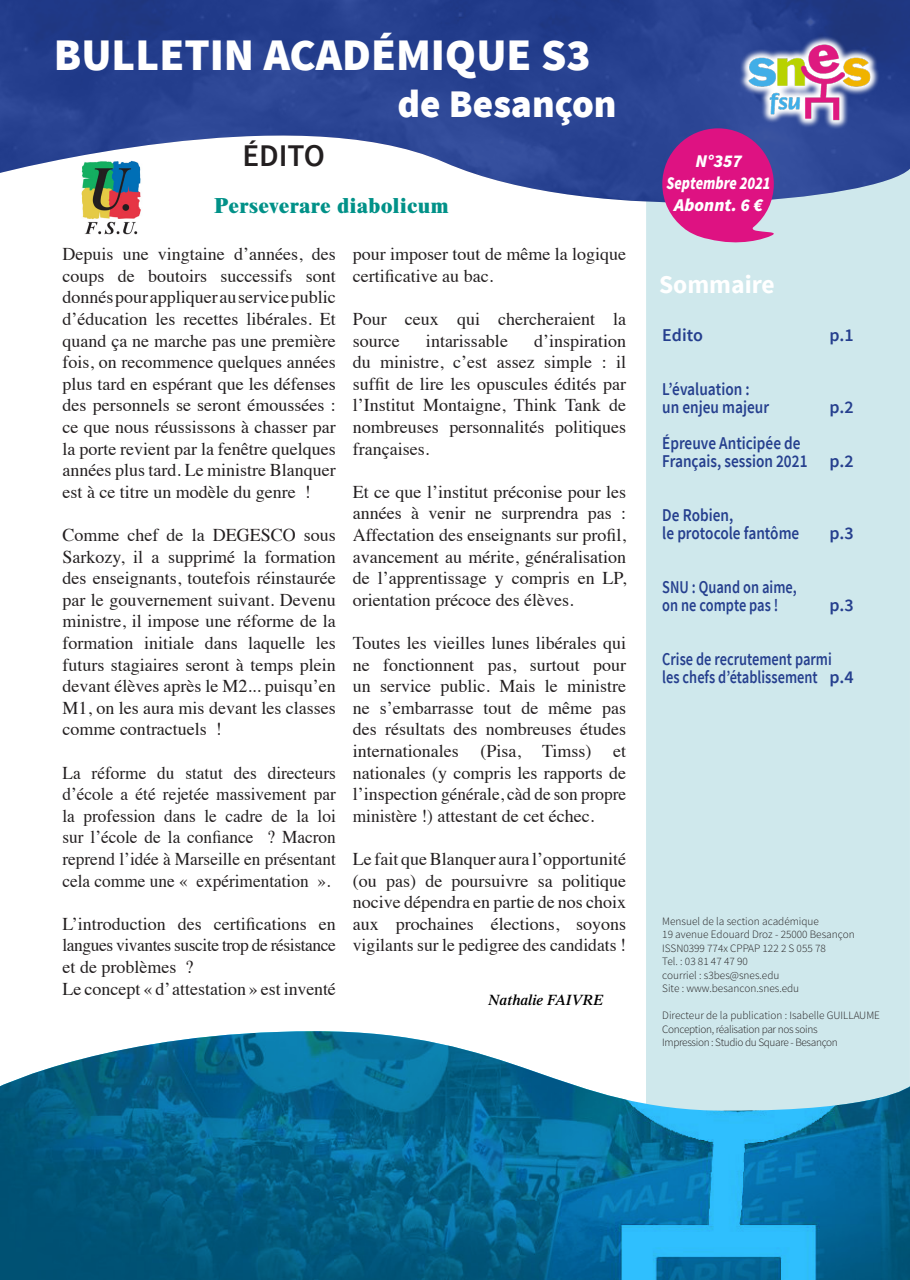
<style>
.page{position:relative;width:910px;height:1280px;background:#fff}
.page>*{position:absolute;margin:0;border:0;box-sizing:border-box;transform-origin:0 0}
.t1{font:900 45px "Source Sans Pro";color:#fff}
.t2{font:900 39px "Source Sans Pro";color:#fff}
.t3{font:600 31.5px "Source Sans Pro";color:#231f20}
.t4{font:700 25.5px "Source Sans Pro";color:#fff}
.t5{font:800 21px "Times";letter-spacing:.03em;color:#019188}
.t6{font:18px/21.6px "Times";color:#231f20;text-align:justify}
.t7{font:18px/21.6px "Times";color:#231f20;text-align:justify;scale:.96 1}
.t8{font:600 18px "Source Sans Pro";color:#253f8e;scale:.85 1}
.t9{font:600 18px "Source Sans Pro";color:#253f8e;scale:.8 1}
.t10{font:600 18px "Source Sans Pro";color:#253f8e}
.t11{font:italic 900 18px "Source Sans Pro";color:#fff}
.t12{font:italic 900 18px "Source Sans Pro";color:#fff;scale:.82 1}
.t13{font:italic 600 15px "Times";color:#000}
.t14{font:300 11.25px "Source Sans Pro";color:#231f20}
.t15{font:300 11.25px "Source Sans Pro";letter-spacing:-.03em;color:#231f20}
</style>
<div class="page">
<div style="left:646px;top:228px;width:264px;height:803px;background:#cfe8ec"></div>
<img style="left:0;top:1031px;width:910px;height:249px">
<div style="left:646px;top:205px;width:264px;height:23px;background:#cfe8ec"></div>
<img style="left:0;top:0;width:910px;height:205px">
<svg style="left:739px;top:35px;width:140px;height:94px;background:#3c539a"></svg>
<img style="left:748px;top:43px;width:123px;height:78px">
<svg style="left:662px;top:128px;width:118px;height:119px;background:#c43994"></svg>
<img style="left:78px;top:158px;width:65px;height:76px">
<p class="t1" style="left:54px;top:26px;width:538px">BULLETIN ACADÉMIQUE S3</p>
<p class="t2" style="left:398px;top:79px;width:220px">de Besançon</p>
<p class="t3" style="left:242px;top:136px;width:84px">ÉDITO</p>
<p class="t11" style="left:695px;top:150px;width:48px">N°357</p>
<p class="t12" style="left:667px;top:171px;width:128px">Septembre 2021</p>
<p class="t5" style="left:215px;top:193px;width:236px">Perseverare diabolicum</p>
<p class="t11" style="left:674px;top:193px;width:90px">Abonnt. 6 €</p>
<p class="t6" style="left:63px;top:242px;width:275px">Depuis une vingtaine d’années, des coups de boutoirs successifs sont donnés pour appliquer au service public d’éducation les recettes libérales. Et quand ça ne marche pas une première fois, on recommence quelques années plus tard en espérant que les défenses des personnels se seront émoussées : ce que nous réussissons à chasser par la porte revient par la fenêtre quelques années plus tard. Le ministre Blanquer est à ce titre un modèle du genre !</p>
<p class="t6" style="left:63px;top:523px;width:275px">Comme chef de la DEGESCO sous Sarkozy, il a supprimé la formation des enseignants, toutefois réinstaurée par le gouvernement suivant. Devenu ministre, il impose une réforme de la formation initiale dans laquelle les futurs stagiaires seront à temps plein devant élèves après le M2... puisqu’en M1, on les aura mis devant les classes comme contractuels !</p>
<p class="t7" style="left:63px;top:760px;width:286px">La réforme du statut des directeurs d’école a été rejetée massivement par la profession dans le cadre de la loi sur l’école de la confiance ? Macron reprend l’idée à Marseille en présentant cela comme une « expérimentation ».</p>
<p class="t6" style="left:63px;top:911px;width:275px">L’introduction des certifications en langues vivantes suscite trop de résistance et de problèmes ?</p>
<p class="t6" style="left:63px;top:976px;width:275px">Le concept « d’ attestation » est inventé</p>
<p class="t6" style="left:353px;top:242px;width:275px">pour imposer tout de même la logique certificative au bac.</p>
<p class="t6" style="left:353px;top:307px;width:275px">Pour ceux qui chercheraient la source</p>
<p class="t6" style="left:426px;top:328px;width:83px">intarissable</p>
<p class="t6" style="left:353px;top:328px;width:275px;text-indent:181px">d’inspiration du ministre, c’est assez simple : il suffit de lire les opuscules édités par l’Institut Montaigne, Think Tank de nombreuses personnalités politiques françaises.</p>
<p class="t6" style="left:353px;top:479px;width:275px">Et ce que l’institut préconise pour les années à venir ne surprendra pas :</p>
<p class="t6" style="left:353px;top:523px;width:275px">Affectation des enseignants sur profil, avancement au mérite, généralisation de l’apprentissage y compris en LP, orientation précoce des élèves.</p>
<p class="t6" style="left:353px;top:631px;width:275px">Toutes les vieilles lunes libérales qui ne fonctionnent pas, surtout pour un service public. Mais le ministre ne s’embarrasse tout de même pas des résultats des nombreuses études internationales (Pisa, Timss) et nationales (y compris les rapports de l’inspection générale, càd de son propre ministère !) attestant de cet échec.</p>
<p class="t6" style="left:353px;top:847px;width:275px">Le fait que Blanquer aura l’opportunité (ou pas) de poursuivre sa politique nocive dépendra en partie de nos choix aux prochaines élections, soyons vigilants sur le pedigree des candidats !</p>
<p class="t13" style="left:488px;top:991px;width:117px">Nathalie FAIVRE</p>
<p class="t4" style="left:659px;top:269px;width:117px">Sommaire</p>
<p class="t10" style="left:662px;top:324px;width:42px">Edito</p>
<p class="t10" style="left:829px;top:324px;width:26px">p.1</p>
<p class="t8" style="left:662px;top:378px;width:104px">L’évaluation :</p>
<p class="t8" style="left:662px;top:396px;width:127px">un enjeu majeur</p>
<p class="t10" style="left:829px;top:396px;width:26px">p.2</p>
<p class="t8" style="left:662px;top:432px;width:164px">Épreuve Anticipée de</p>
<p class="t8" style="left:662px;top:450px;width:227px">Français, session 2021 p.2</p>
<p class="t8" style="left:662px;top:504px;width:85px">De Robien,</p>
<p class="t8" style="left:662px;top:522px;width:163px">le protocole fantôme</p>
<p class="t10" style="left:829px;top:522px;width:26px">p.3</p>
<p class="t9" style="left:662px;top:576px;width:170px">SNU : Quand on aime,</p>
<p class="t9" style="left:662px;top:594px;width:147px">on ne compte pas !</p>
<p class="t10" style="left:829px;top:594px;width:26px">p.3</p>
<p class="t9" style="left:662px;top:648px;width:213px">Crise de recrutement parmi</p>
<p class="t9" style="left:662px;top:666px;width:241px">les chefs d’établissement p.4</p>
<p class="t14" style="left:662px;top:914px;width:158px">Mensuel de la section académique</p>
<p class="t14" style="left:662px;top:928px;width:194px">19 avenue Edouard Droz - 25000 Besançon</p>
<p class="t14" style="left:662px;top:941px;width:165px">ISSN0399 774x CPPAP 122 2 S 055 78</p>
<p class="t14" style="left:662px;top:955px;width:87px">Tel. : 03 81 47 47 90</p>
<p class="t14" style="left:662px;top:968px;width:119px">courriel : s3bes@snes.edu</p>
<p class="t14" style="left:662px;top:982px;width:138px">Site : www.besancon.snes.edu</p>
<p class="t14" style="left:662px;top:1009px;width:219px">Directeur de la publication : Isabelle GUILLAUME</p>
<p class="t15" style="left:662px;top:1022px;width:157px">Conception, réalisation par nos soins</p>
<p class="t15" style="left:662px;top:1036px;width:177px">Impression : Studio du Square - Besançon</p>
</div>
